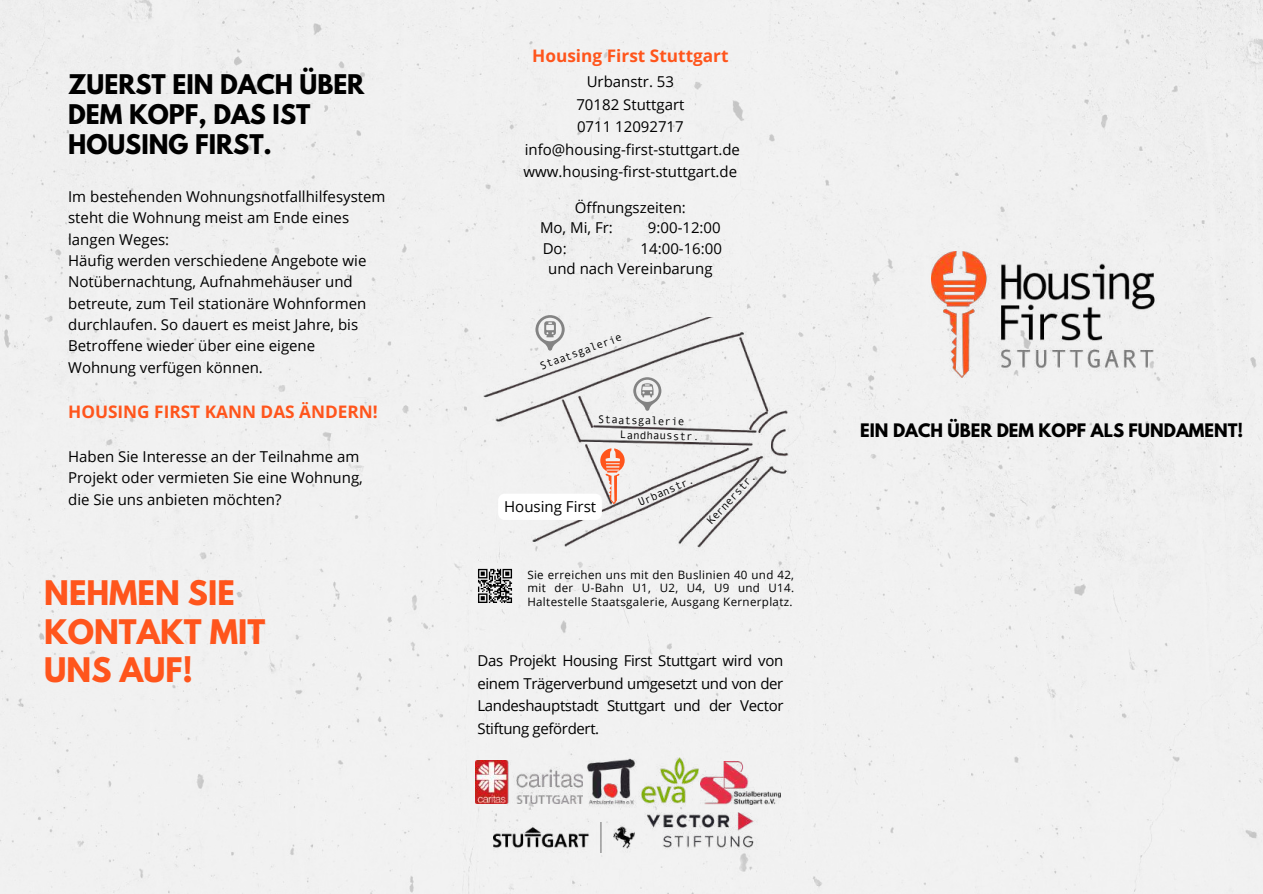
<style>
.page{position:relative;width:1263px;height:894px;background:#fff}
.page>*{position:absolute;margin:0;border:0;box-sizing:border-box;transform-origin:0 0}
.t1{font:700 30px/38.2px "League Spartan";color:#ff551c}
.t2{font:700 24px/30.3px "League Spartan";color:#000}
.t3{font:700 17.25px "Open Sans";color:#ff551c}
.t4{font:700 16.5px "League Spartan";color:#000}
.t5{font:15px/21.3px "Open Sans";color:#000}
.t6{font:11.55px/13.5px "Open Sans";letter-spacing:.03em;color:#000;text-align:justify}
.t7{font:11.1px "Andale Mono";color:#000}
</style>
<div class="page">
<div style="left:0;top:0;width:1263px;height:893px;background:#f1f1f1"></div>
<img style="left:473px;top:317px;width:316px;height:251px">
<div style="left:472px;top:563px;width:45px;height:45px;background:#f2f2f2"></div>
<svg style="left:478px;top:568px;width:34px;height:35px"></svg>
<svg style="left:633px;top:377px;width:28px;height:35px"></svg>
<svg style="left:535px;top:315px;width:30px;height:37px"></svg>
<img style="left:493px;top:821px;width:142px;height:31px">
<img style="left:638px;top:806px;width:124px;height:48px">
<img style="left:701px;top:761px;width:79px;height:43px">
<img style="left:640px;top:757px;width:61px;height:48px">
<img style="left:582px;top:753px;width:58px;height:57px">
<img style="left:475px;top:760px;width:107px;height:43px">
<img style="left:931px;top:251px;width:225px;height:126px">
<svg style="left:498px;top:448px;width:127px;height:72px"></svg>
<h2 class="t2" style="left:68px;top:72px;width:298px">ZUERST EIN DACH ÜBER<br>DEM KOPF, DAS IST<br>HOUSING FIRST.</h2>
<p class="t5" style="left:68px;top:185px;width:319px">Im bestehenden Wohnungsnotfallhilfesystem steht die Wohnung meist am Ende eines langen Weges:<br>Häufig werden verschiedene Angebote wie Notübernachtung, Aufnahmehäuser und betreute, zum Teil stationäre Wohnformen durchlaufen. So dauert es meist Jahre, bis Betroffene wieder über eine eigene Wohnung verfügen können.</p>
<p class="t3" style="left:68px;top:399px;width:311px">HOUSING FIRST KANN DAS ÄNDERN!</p>
<p class="t5" style="left:68px;top:445px;width:296px">Haben Sie Interesse an der Teilnahme am<br>Projekt oder vermieten Sie eine Wohnung, die Sie uns anbieten möchten?</p>
<h1 class="t1" style="left:44px;top:578px;width:223px">NEHMEN SIE<br>KONTAKT MIT<br>UNS AUF!</h1>
<p class="t3" style="left:532px;top:44px;width:198px">Housing First Stuttgart</p>
<p class="t5" style="left:524px;top:70px;width:218px;line-height:22.5px;text-align:center">Urbanstr. 53<br>70182 Stuttgart<br>0711 12092717 info@housing-first-stuttgart.de www.housing-first-stuttgart.de</p>
<p class="t5" style="left:540px;top:197px;width:147px;line-height:20.2px;text-indent:35px">Öffnungszeiten:<br>Mo, Mi, Fr:</p>
<p class="t5" style="left:648px;top:217px;width:74px">9:00-12:00</p>
<p class="t5" style="left:548px;top:237px;width:175px;line-height:20.2px;text-indent:92px">14:00-16:00 und nach Vereinbarung</p>
<p class="t5" style="left:543px;top:237px;width:25px">Do:</p>
<p class="t7" style="left:538px;top:360px;width:88px;rotate:-20deg">Staatsgalerie</p>
<p class="t7" style="left:598px;top:413px;width:88px;rotate:1deg">Staatsgalerie</p>
<p class="t5" style="left:504px;top:496px;width:93px">Housing First</p>
<p class="t7" style="left:620px;top:428px;width:81px;rotate:1deg">Landhausstr.</p>
<p class="t7" style="left:636px;top:497px;width:61px;rotate:-24deg">Urbanstr.</p>
<p class="t7" style="left:704px;top:518px;width:68px;rotate:-47deg">Kernerstr.</p>
<p class="t6" style="left:527px;top:567px;width:268px">Sie erreichen uns mit den Buslinien 40 und 42, mit der U-Bahn U1, U2, U4, U9 und U14.<br>Haltestelle Staatsgalerie, Ausgang Kernerplatz.</p>
<p class="t5" style="left:477px;top:649px;width:308px;line-height:22.5px;text-align:justify">Das Projekt Housing First Stuttgart wird von einem Trägerverbund umgesetzt und von der Landeshauptstadt Stuttgart und der Vector Stiftung gefördert.</p>
<p class="t4" style="left:860px;top:421px;width:384px">EIN DACH ÜBER DEM KOPF ALS FUNDAMENT!</p>
</div>
